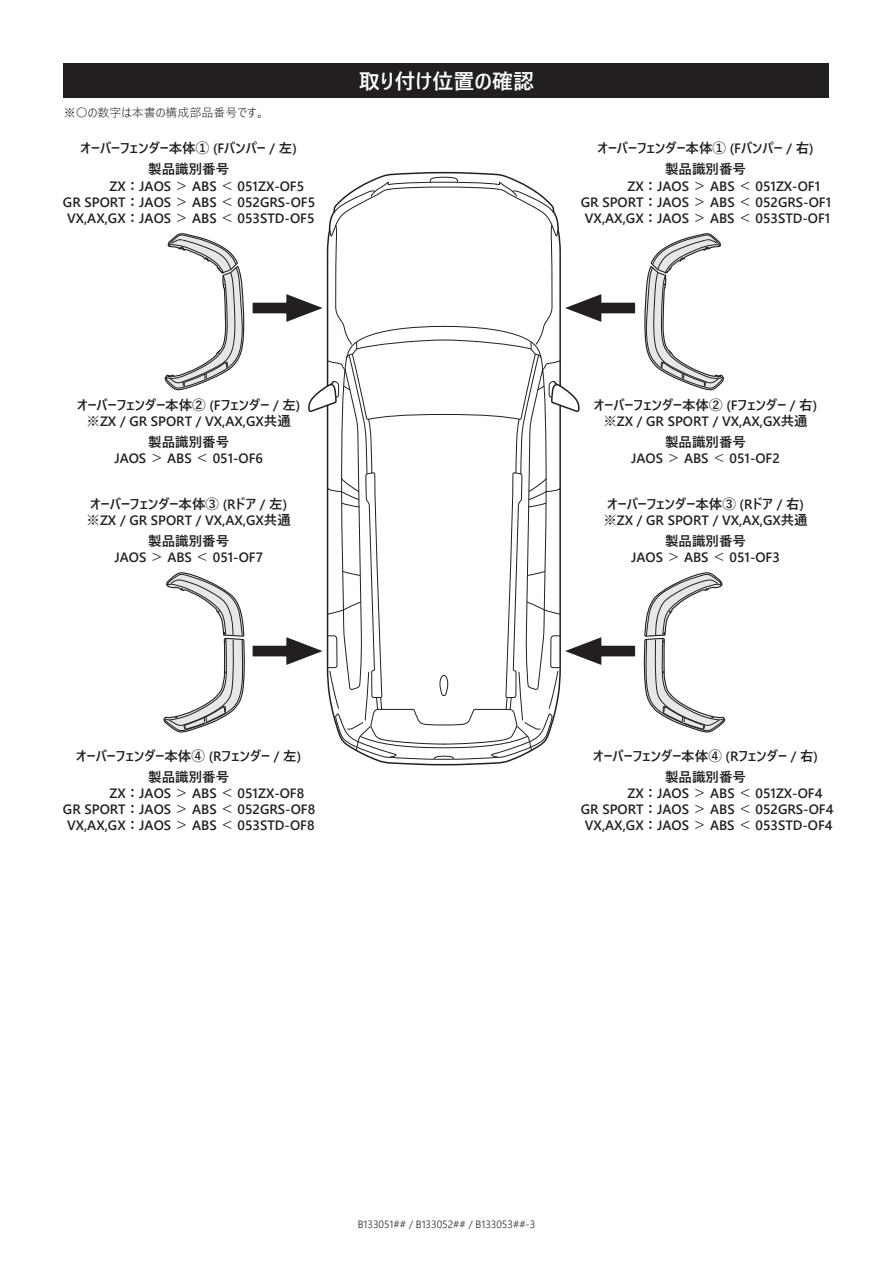
<style>
.page{position:relative;width:893px;height:1263px;background:#fff}
.page>*{position:absolute;margin:0;border:0;box-sizing:border-box;transform-origin:0 0}
.大見出し{font:600 21px "Yu Gothic UI";color:#fff}
.t1{font:600 13.5px/16.2px "Yu Gothic UI";color:#231f20;text-align:center}
.t2{font:300 12px "Yu Gothic UI";color:#231f20}
.t3{font:300 10.5px "Yu Gothic UI";color:#231f20}
</style>
<div class="page">
<svg style="left:379px;top:171px;width:130px;height:6px"></svg>
<svg style="left:253px;top:177px;width:382px;height:583px"></svg>
<svg style="left:164px;top:233px;width:81px;height:158px"></svg>
<svg style="left:163px;top:572px;width:82px;height:161px"></svg>
<svg style="left:644px;top:233px;width:80px;height:158px"></svg>
<svg style="left:643px;top:572px;width:83px;height:161px"></svg>
<div style="left:64px;top:64px;width:765px;height:34px;background:#231f20"></div>
<p class="t2" style="left:64px;top:101px;width:203px">※〇の数字は本書の構成部品番号です。</p>
<p class="t1" style="left:81px;top:138px;width:218px;line-height:20.7px">オーバーフェンダー本体① (Fバンパー / 左)製品識別番号</p>
<p class="t1" style="left:109px;top:178px;width:196px">ZX：JAOS ＞ ABS ＜ 051ZX-OF5</p>
<p class="t1" style="left:63px;top:194px;width:254px">GR SPORT：JAOS ＞ ABS ＜ 052GRS-OF5</p>
<p class="t1" style="left:67px;top:210px;width:249px">VX,AX,GX：JAOS ＞ ABS ＜ 053STD-OF5</p>
<p class="大見出し" style="left:359px;top:69px;width:177px">取り付け位置の確認</p>
<p class="t1" style="left:597px;top:138px;width:218px;line-height:20.7px">オーバーフェンダー本体① (Fバンパー / 右)製品識別番号</p>
<p class="t1" style="left:627px;top:178px;width:194px">ZX：JAOS ＞ ABS ＜ 051ZX-OF1</p>
<p class="t1" style="left:581px;top:194px;width:252px">GR SPORT：JAOS ＞ ABS ＜ 052GRS-OF1</p>
<p class="t1" style="left:585px;top:210px;width:247px">VX,AX,GX：JAOS ＞ ABS ＜ 053STD-OF1</p>
<p class="t1" style="left:77px;top:397px;width:225px">オーバーフェンダー本体② (Fフェンダー / 左) ※ZX / GR SPORT / VX,AX,GX共通</p>
<p class="t1" style="left:114px;top:434px;width:150px">製品識別番号<br>JAOS ＞ ABS ＜ 051-OF6</p>
<p class="t1" style="left:87px;top:496px;width:206px;text-align:left">オーバーフェンダー本体③ (Rドア / 左) ※ZX / GR SPORT / VX,AX,GX共通</p>
<p class="t1" style="left:114px;top:533px;width:150px">製品識別番号<br>JAOS ＞ ABS ＜ 051-OF7</p>
<p class="t1" style="left:594px;top:397px;width:225px">オーバーフェンダー本体② (Fフェンダー / 右) ※ZX / GR SPORT / VX,AX,GX共通</p>
<p class="t1" style="left:631px;top:434px;width:150px">製品識別番号<br>JAOS ＞ ABS ＜ 051-OF2</p>
<p class="t1" style="left:603px;top:496px;width:206px;text-align:left">オーバーフェンダー本体③ (Rドア / 右) ※ZX / GR SPORT / VX,AX,GX共通</p>
<p class="t1" style="left:631px;top:533px;width:150px">製品識別番号<br>JAOS ＞ ABS ＜ 051-OF3</p>
<p class="t1" style="left:76px;top:746px;width:226px;line-height:20.7px">オーバーフェンダー本体④ (Rフェンダー / 左)製品識別番号</p>
<p class="t1" style="left:109px;top:785px;width:196px">ZX：JAOS ＞ ABS ＜ 051ZX-OF8</p>
<p class="t1" style="left:63px;top:801px;width:254px">GR SPORT：JAOS ＞ ABS ＜ 052GRS-OF8</p>
<p class="t1" style="left:67px;top:818px;width:249px">VX,AX,GX：JAOS ＞ ABS ＜ 053STD-OF8</p>
<p class="t1" style="left:593px;top:746px;width:226px;line-height:20.7px">オーバーフェンダー本体④ (Rフェンダー / 右)製品識別番号</p>
<p class="t1" style="left:627px;top:785px;width:197px">ZX：JAOS ＞ ABS ＜ 051ZX-OF4</p>
<p class="t1" style="left:581px;top:801px;width:254px">GR SPORT：JAOS ＞ ABS ＜ 052GRS-OF4</p>
<p class="t1" style="left:585px;top:818px;width:249px">VX,AX,GX：JAOS ＞ ABS ＜ 053STD-OF4</p>
<p class="t3" style="left:358px;top:1214px;width:179px">B133051## / B133052## / B133053##-3</p>
</div>
